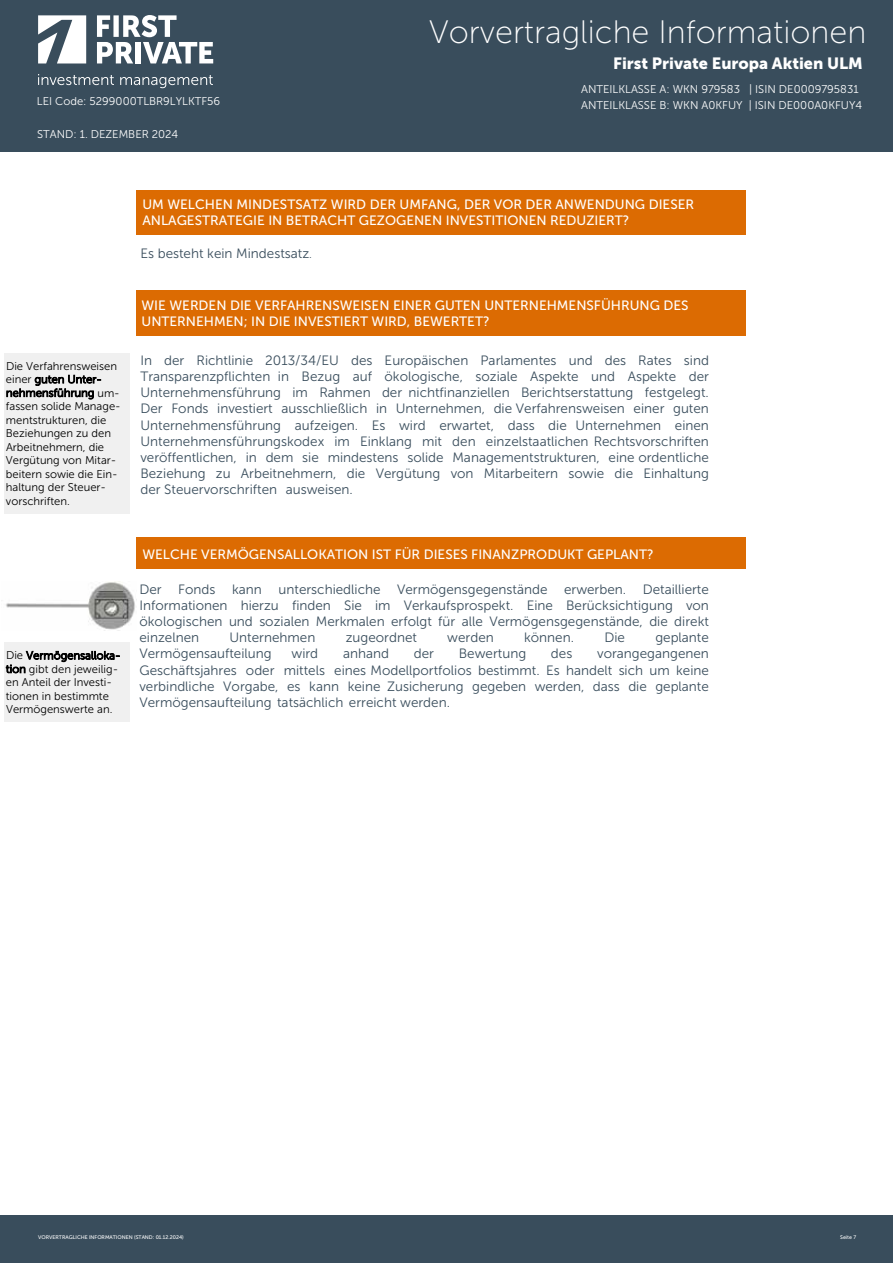
<style>
.page{position:relative;width:893px;height:1263px;background:#fff}
.page>*{position:absolute;margin:0;border:0;box-sizing:border-box;transform-origin:0 0}
.t1{font:32.4px "Museo Sans 100";color:#fff}
.t2{font:16.2px "Museo Sans 900";color:#fff}
.t3{font:13.5px/16.2px "Museo Sans 300 Embeddable";color:#394d5c;text-align:justify}
.t4{font:13.5px/15.6px "Museo Sans 500";color:#fff}
.t5{font:11.25px/13.5px "Museo Sans 300 Embeddable";color:#000}
.t6{font:11.25px/16px "Museo Sans 300";color:#fff}
.t7{font:5.25px "Museo Sans 500";color:#fff}
.s1{font-size:11.25px}
</style>
<div class="page">
<div style="left:0;top:1215px;width:893px;height:48px;background:#394d5c"></div>
<div style="left:0;top:0;width:893px;height:151px;background:#394d5c"></div>
<div style="left:136px;top:190px;width:609px;height:45px;background:#dc6b02"></div>
<div style="left:136px;top:290px;width:609px;height:46px;background:#dc6b02"></div>
<div style="left:136px;top:538px;width:609px;height:31px;background:#dc6b02"></div>
<div style="left:4px;top:353px;width:126px;height:160px;background:#f0f0f0"></div>
<img style="left:6px;top:582px;width:129px;height:48px">
<div style="left:4px;top:642px;width:126px;height:80px;background:#f0f0f0"></div>
<svg style="left:38px;top:74px;width:175px;height:14px"></svg>
<svg style="left:97px;top:15px;width:116px;height:48px"></svg>
<svg style="left:38px;top:15px;width:48px;height:48px"></svg>
<p class="t6" style="left:37px;top:94px;width:185px">LEI Code: 5299000TLBR9LYLKTF56</p>
<p class="t6" style="left:37px;top:126px;width:143px">STAND: 1. DEZEMBER 2024</p>
<h1 class="t1" style="left:429px;top:15px;width:439px">Vorvertragliche Informationen</h1>
<p class="t2" style="left:613px;top:54px;width:251px">First Private Europa Aktien ULM</p>
<p class="t6" style="left:581px;top:81px;width:283px">ANTEILKLASSE A: WKN 979583 | ISIN DE0009795831<br>ANTEILKLASSE B: WKN A0KFUY | ISIN DE000A0KFUY4</p>
<p class="t5" style="left:6px;top:359px;width:116px">Die Verfahrensweisen einer guten Unter&shy;nehmensführung um&shy;fassen solide Manage&shy;mentstrukturen, die<br>Beziehungen zu den<br>Arbeitnehmern, die<br>Vergütung von Mitar&shy;beitern sowie die Ein&shy;haltung der Steuer&shy;vorschriften.</p>
<p class="t5" style="left:6px;top:649px;width:116px">Die Vermögensalloka&shy;tion gibt den jeweilig&shy;en Anteil der Investi&shy;tionen in bestimmte<br>Vermögenswerte an.</p>
<p class="t4" style="left:142px;top:197px;width:553px">UM WELCHEN MINDESTSATZ WIRD DER UMFANG, DER VOR DER ANWENDUNG DIESER<br>ANLAGESTRATEGIE IN BETRACHT GEZOGENEN INVESTITIONEN REDUZIERT?</p>
<p class="t3" style="left:140px;top:246px;width:173px">Es besteht kein Mindestsatz<span class="s1">.</span></p>
<p class="t4" style="left:142px;top:297px;width:549px;line-height:16.2px">WIE WERDEN DIE VERFAHRENSWEISEN EINER GUTEN UNTERNEHMENSFÜHRUNG DES<br>UNTERNEHMEN; IN DIE INVESTIERT WIRD, BEWERTET?</p>
<p class="t3" style="left:140px;top:352px;width:570px">In der Richtlinie 2013/34/EU des Europäischen Parlamentes und des Rates sind Transparenzpflichten in Bezug auf ökologische, soziale Aspekte und Aspekte der Unternehmensführung im Rahmen der nichtfinanziellen Berichtserstattung festgelegt.<br>Der Fonds investiert ausschließlich in Unternehmen, die Verfahrensweisen einer guten Unternehmensführung aufzeigen. Es wird erwartet, dass die Unternehmen einen Unternehmensführungskodex im Einklang mit den einzelstaatlichen Rechtsvorschriften veröffentlichen, in dem sie mindestens solide Managementstrukturen, eine ordentliche Beziehung zu Arbeitnehmern, die Vergütung von Mitarbeitern sowie die Einhaltung der Steuervorschriften ausweisen.</p>
<p class="t4" style="left:142px;top:547px;width:513px">WELCHE VERMÖGENSALLOKATION IST FÜR DIESES FINANZPRODUKT GEPLANT?</p>
<p class="t3" style="left:139px;top:581px;width:571px">Der Fonds kann unterschiedliche Vermögensgegenstände erwerben. Detaillierte Informationen hierzu finden Sie im Verkaufsprospekt. Eine Berücksichtigung von ökologischen und sozialen Merkmalen erfolgt für alle Vermögensgegenstände, die direkt einzelnen</p>
<p class="t3" style="left:229px;top:629px;width:87px">Unternehmen</p>
<p class="t3" style="left:346px;top:629px;width:73px">zugeordnet</p>
<p class="t3" style="left:447px;top:629px;width:48px">werden</p>
<p class="t3" style="left:524px;top:629px;width:51px">können.</p>
<p class="t3" style="left:604px;top:629px;width:22px">Die</p>
<p class="t3" style="left:655px;top:629px;width:55px">geplante</p>
<p class="t3" style="left:139px;top:646px;width:134px">Vermögensaufteilung</p>
<p class="t3" style="left:292px;top:646px;width:28px">wird</p>
<p class="t3" style="left:343px;top:646px;width:48px">anhand</p>
<p class="t3" style="left:414px;top:646px;width:22px">der</p>
<p class="t3" style="left:459px;top:646px;width:69px">Bewertung</p>
<p class="t3" style="left:551px;top:646px;width:23px">des</p>
<p class="t3" style="left:139px;top:646px;width:571px;text-indent:458px">vorangegangenen Geschäftsjahres oder mittels eines Modellportfolios bestimmt. Es handelt sich um keine verbindliche Vorgabe, es kann keine Zusicherung gegeben werden, dass die geplante Vermögensaufteilung tatsächlich erreicht werden.</p>
<p class="t7" style="left:38px;top:1234px;width:147px">VORVERTRAGLICHE INFORMATIONEN (STAND: 01.12.2024)</p>
<p class="t7" style="left:840px;top:1234px;width:17px">Seite 7</p>
</div>
